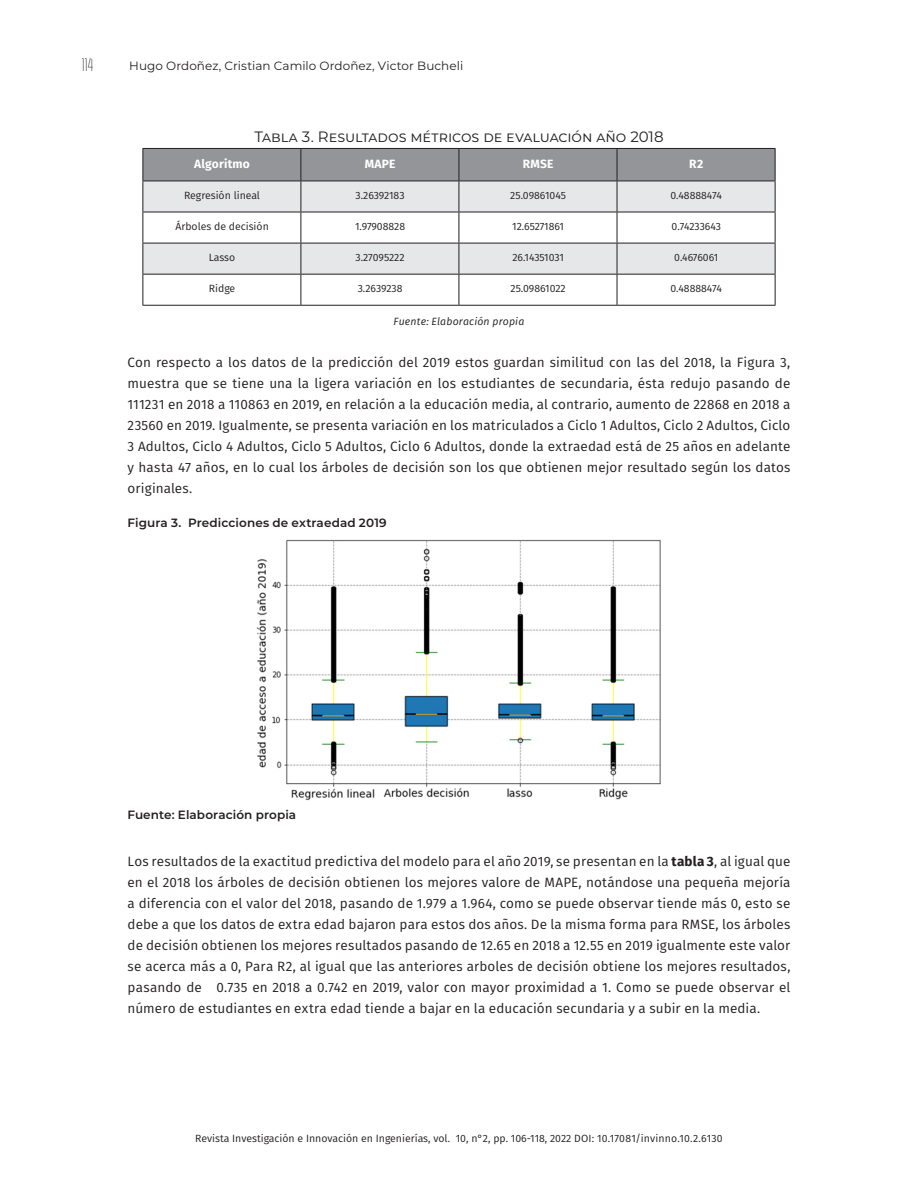
<style>
.page{position:relative;width:918px;height:1188px;background:#fff}
.page>*{position:absolute;margin:0;border:0;box-sizing:border-box;transform-origin:0 0}
.t1{font:300 18px "Canter";color:#231f20}
.Table_-_Title{font:15px "Montserrat";color:#231f20}
.BT_-_1st_Line{font:13.5px/21px "Fira Sans";letter-spacing:.005em;color:#231f20;text-align:justify}
.Images_-_Title{font:600 12px "Montserrat";letter-spacing:.01em;color:#231f20}
.t2{font:12px "Montserrat";letter-spacing:.005em;color:#231f20}
.Table_-_Header{font:700 12px "Fira Sans";letter-spacing:.015em;color:#fff}
.Table_-_Body_Text{font:10.5px "Fira Sans";color:#231f20}
.Table_-_Source{font:italic 10.5px "Fira Sans";letter-spacing:.015em;color:#231f20}
.s1{font-weight:700}
</style>
<div class="page">
<div style="left:143px;top:149px;width:632px;height:32px;background:#939598"></div>
<svg style="left:143px;top:182px;width:632px;height:92px;fill:#e6e7e9"></svg>
<hr style="left:142px;top:148px;width:159px;height:1px;background:#231f20">
<hr style="left:301px;top:148px;width:158px;height:1px;background:#231f20">
<hr style="left:459px;top:148px;width:158px;height:1px;background:#231f20">
<hr style="left:617px;top:148px;width:159px;height:1px;background:#231f20">
<hr style="left:142px;top:181px;width:159px;height:1px;background:#231f20">
<hr style="left:301px;top:181px;width:158px;height:1px;background:#231f20">
<hr style="left:459px;top:181px;width:158px;height:1px;background:#231f20">
<hr style="left:617px;top:181px;width:159px;height:1px;background:#231f20">
<hr style="left:142px;top:212px;width:159px;height:1px;background:#231f20">
<hr style="left:301px;top:212px;width:158px;height:1px;background:#231f20">
<hr style="left:459px;top:212px;width:158px;height:1px;background:#231f20">
<hr style="left:617px;top:212px;width:159px;height:1px;background:#231f20">
<hr style="left:142px;top:243px;width:159px;height:1px;background:#231f20">
<hr style="left:301px;top:243px;width:158px;height:1px;background:#231f20">
<hr style="left:459px;top:243px;width:158px;height:1px;background:#231f20">
<hr style="left:617px;top:243px;width:159px;height:1px;background:#231f20">
<hr style="left:142px;top:274px;width:159px;height:1px;background:#231f20">
<hr style="left:301px;top:274px;width:158px;height:1px;background:#231f20">
<hr style="left:459px;top:274px;width:158px;height:1px;background:#231f20">
<hr style="left:617px;top:274px;width:159px;height:1px;background:#231f20">
<hr style="left:142px;top:305px;width:159px;height:1px;background:#231f20">
<hr style="left:301px;top:305px;width:158px;height:1px;background:#231f20">
<hr style="left:459px;top:305px;width:158px;height:1px;background:#231f20">
<hr style="left:617px;top:305px;width:159px;height:1px;background:#231f20">
<hr style="left:142px;top:149px;width:1px;height:32px;background:#231f20">
<hr style="left:142px;top:181px;width:1px;height:31px;background:#231f20">
<hr style="left:142px;top:212px;width:1px;height:31px;background:#231f20">
<hr style="left:142px;top:243px;width:1px;height:31px;background:#231f20">
<hr style="left:142px;top:275px;width:1px;height:30px;background:#231f20">
<hr style="left:301px;top:149px;width:1px;height:32px;background:#231f20">
<hr style="left:459px;top:149px;width:1px;height:32px;background:#231f20">
<hr style="left:617px;top:149px;width:1px;height:32px;background:#231f20">
<hr style="left:775px;top:149px;width:1px;height:32px;background:#231f20">
<hr style="left:301px;top:181px;width:1px;height:31px;background:#231f20">
<hr style="left:459px;top:181px;width:1px;height:31px;background:#231f20">
<hr style="left:617px;top:181px;width:1px;height:31px;background:#231f20">
<hr style="left:775px;top:181px;width:1px;height:31px;background:#231f20">
<hr style="left:301px;top:212px;width:1px;height:31px;background:#231f20">
<hr style="left:459px;top:212px;width:1px;height:31px;background:#231f20">
<hr style="left:617px;top:212px;width:1px;height:31px;background:#231f20">
<hr style="left:775px;top:212px;width:1px;height:31px;background:#231f20">
<hr style="left:301px;top:243px;width:1px;height:31px;background:#231f20">
<hr style="left:459px;top:243px;width:1px;height:31px;background:#231f20">
<hr style="left:617px;top:243px;width:1px;height:31px;background:#231f20">
<hr style="left:775px;top:243px;width:1px;height:31px;background:#231f20">
<hr style="left:301px;top:275px;width:1px;height:30px;background:#231f20">
<hr style="left:459px;top:275px;width:1px;height:30px;background:#231f20">
<hr style="left:617px;top:275px;width:1px;height:30px;background:#231f20">
<hr style="left:775px;top:275px;width:1px;height:30px;background:#231f20">
<img style="left:256px;top:539px;width:405px;height:262px">
<h1 class="t1" style="left:82px;top:56px;width:13px">114</h1>
<p class="t2" style="left:129px;top:57px;width:335px">Hugo Ordoñez, Cristian Camilo Ordoñez, Victor Bucheli</p>
<p class="Table_-_Title" style="left:254px;top:126px;width:411px">Tabla 3. Resultados métricos de evaluación año 2018</p>
<p class="Table_-_Header" style="left:194px;top:154px;width:57px">Algoritmo</p>
<p class="Table_-_Header" style="left:365px;top:154px;width:32px">MAPE</p>
<p class="Table_-_Header" style="left:523px;top:154px;width:32px">RMSE</p>
<p class="Table_-_Header" style="left:689px;top:154px;width:16px">R2</p>
<p class="Table_-_Body_Text" style="left:184px;top:188px;width:77px">Regresión lineal</p>
<p class="Table_-_Body_Text" style="left:356px;top:188px;width:50px">3.26392183</p>
<p class="Table_-_Body_Text" style="left:510px;top:188px;width:57px">25.09861045</p>
<p class="Table_-_Body_Text" style="left:670px;top:188px;width:53px">0.48888474</p>
<p class="Table_-_Body_Text" style="left:175px;top:219px;width:95px">Árboles de decisión</p>
<p class="Table_-_Body_Text" style="left:355px;top:219px;width:52px">1.97908828</p>
<p class="Table_-_Body_Text" style="left:512px;top:219px;width:53px">12.65271861</p>
<p class="Table_-_Body_Text" style="left:672px;top:219px;width:51px">0.74233643</p>
<p class="Table_-_Body_Text" style="left:209px;top:250px;width:28px">Lasso</p>
<p class="Table_-_Body_Text" style="left:356px;top:250px;width:51px">3.27095222</p>
<p class="Table_-_Body_Text" style="left:512px;top:250px;width:53px">26.14351031</p>
<p class="Table_-_Body_Text" style="left:674px;top:250px;width:46px">0.4676061</p>
<p class="Table_-_Body_Text" style="left:209px;top:281px;width:28px">Ridge</p>
<p class="Table_-_Body_Text" style="left:358px;top:281px;width:46px">3.2639238</p>
<p class="Table_-_Body_Text" style="left:511px;top:281px;width:57px">25.09861022</p>
<p class="Table_-_Body_Text" style="left:670px;top:281px;width:53px">0.48888474</p>
<p class="Table_-_Source" style="left:394px;top:313px;width:132px">Fuente: Elaboración propia</p>
<p class="BT_-_1st_Line" style="left:128px;top:352px;width:664px">Con respecto a los datos de la predicción del 2019 estos guardan similitud con las del 2018, la Figura 3, muestra que se tiene una la ligera variación en los estudiantes de secundaria, ésta redujo pasando de 111231 en 2018 a 110863 en 2019, en relación a la educación media, al contrario, aumento de 22868 en 2018 a 23560 en 2019. Igualmente, se presenta variación en los matriculados a Ciclo 1 Adultos, Ciclo 2 Adultos, Ciclo 3 Adultos, Ciclo 4 Adultos, Ciclo 5 Adultos, Ciclo 6 Adultos, donde la extraedad está de 25 años en adelante y hasta 47 años, en lo cual los árboles de decisión son los que obtienen mejor resultado según los datos originales.</p>
<p class="Images_-_Title" style="left:128px;top:515px;width:261px">Figura 3. Predicciones de extraedad 2019</p>
<p class="Images_-_Title" style="left:128px;top:806px;width:170px">Fuente: Elaboración propia</p>
<p class="BT_-_1st_Line" style="left:128px;top:850px;width:664px">Los resultados de la exactitud predictiva del modelo para el año 2019, se presentan en la <span class="s1">tabla 3</span>, al igual que en el 2018 los árboles de decisión obtienen los mejores valore de MAPE, notándose una pequeña mejoría a diferencia con el valor del 2018, pasando de 1.979 a 1.964, como se puede observar tiende más 0, esto se debe a que los datos de extra edad bajaron para estos dos años. De la misma forma para RMSE, los árboles de decisión obtienen los mejores resultados pasando de 12.65 en 2018 a 12.55 en 2019 igualmente este valor se acerca más a 0, Para R2, al igual que las anteriores arboles de decisión obtiene los mejores resultados, pasando de 0.735 en 2018 a 0.742 en 2019, valor con mayor proximidad a 1. Como se puede observar el número de estudiantes en extra edad tiende a bajar en la educación secundaria y a subir en la media.</p>
<p class="Table_-_Body_Text" style="left:195px;top:1131px;width:529px">Revista Investigación e Innovación en Ingenierías, vol. 10, n°2, pp. 106-118, 2022 DOI: 10.17081/invinno.10.2.6130</p>
</div>
